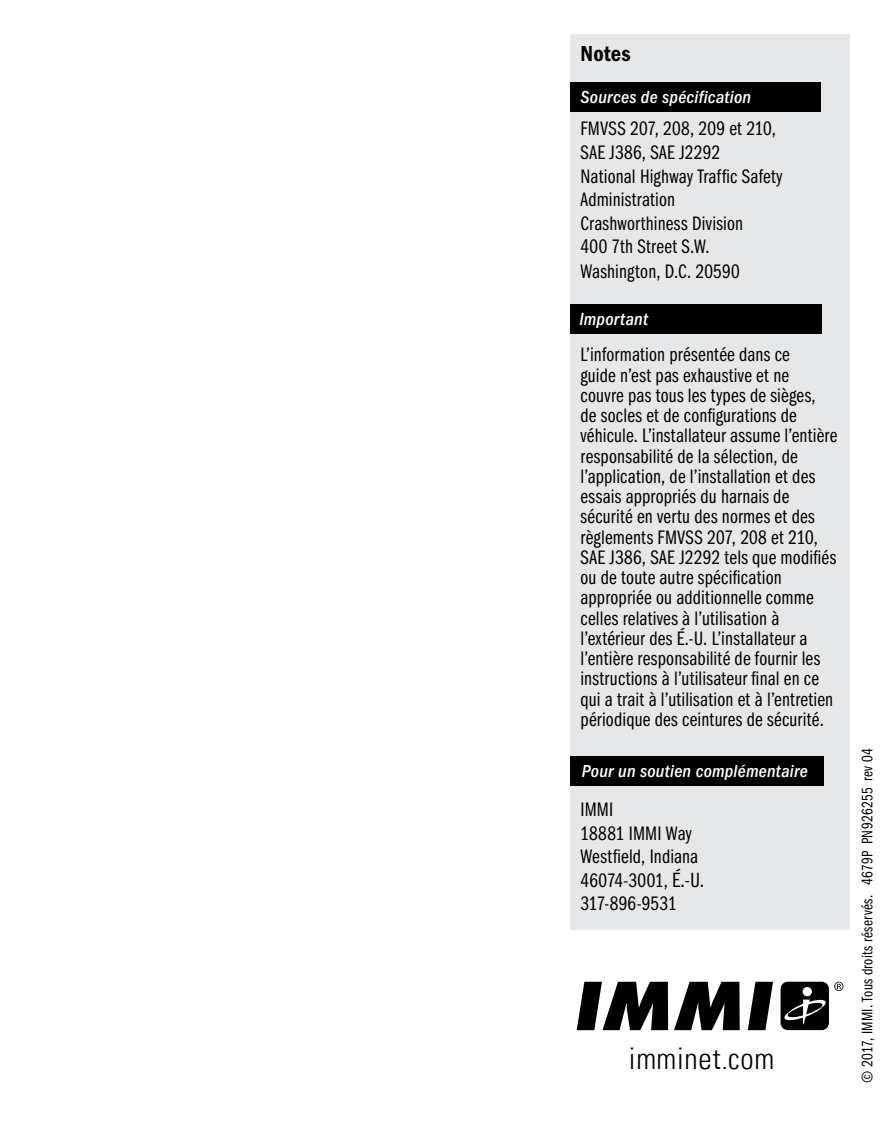
<style>
.page{position:relative;width:891px;height:1134px;background:#fff}
.page>*{position:absolute;margin:0;border:0;box-sizing:border-box;transform-origin:0 0}
.t1{font:300 condensed 29.93px "Univers LT";letter-spacing:.025em;color:#000}
.t2{font:600 condensed 22.5px "Franklin Gothic";letter-spacing:.01em;color:#000}
.t3{font:20.25px/20.2px "ITC Franklin Gothic Std Bk Cp";letter-spacing:.01em;color:#000}
.t4{font:italic 500 condensed 18px "Franklin Gothic";letter-spacing:.01em;color:#fff}
.t5{font:15.75px "ITC Franklin Gothic Std Bk Cp";letter-spacing:.02em;color:#000}
.s1{font-size:21.38px}
</style>
<div class="page">
<svg style="left:577px;top:982px;width:91px;height:48px"></svg>
<svg style="left:674px;top:982px;width:66px;height:48px"></svg>
<svg style="left:748px;top:982px;width:25px;height:48px"></svg>
<svg style="left:834px;top:982px;width:9px;height:9px"></svg>
<div style="left:781px;top:982px;width:48px;height:48px;background:#000;border-radius:7px"></div>
<div style="left:803px;top:987px;width:9px;height:9px;background:#fff;border-radius:50%"></div>
<svg style="left:784px;top:999px;width:42px;height:25px"></svg>
<div style="left:570px;top:34px;width:280px;height:896px;background:#e6e7e8"></div>
<div style="left:570px;top:83px;width:251px;height:29px;background:#000"></div>
<div style="left:570px;top:304px;width:252px;height:29px;background:#000"></div>
<div style="left:570px;top:757px;width:253px;height:29px;background:#000"></div>
<p class="t2" style="left:580px;top:41px;width:52px">Notes</p>
<p class="t4" style="left:580px;top:87px;width:172px">Sources de spécification</p>
<p class="t3" style="left:580px;top:117px;width:204px;line-height:23.8px">FMVSS 207, 208, 209 et 210,<br>SAE J386, SAE J2292<br>National Highway Traffic Safety<br>Administration<br>Crashworthiness Division<br>400 7th Street S.W.<br>Washington, D.C. 20590</p>
<p class="t4" style="left:579px;top:309px;width:70px">Important</p>
<p class="t3" style="left:580px;top:345px;width:258px">L’information présentée dans ce<br>guide n’est pas exhaustive et ne couvre pas tous les types de sièges,<br>de socles et de configurations de véhicule. L’installateur assume l’entière responsabilité de la sélection, de l’application, de l’installation et des essais appropriés du harnais de sécurité en vertu des normes et des règlements FMVSS 207, 208 et 210, SAE J386, SAE J2292 tels que modifiés ou de toute autre spécification appropriée ou additionnelle comme celles relatives à l’utilisation à l’extérieur des É.-U. L’installateur a l’entière responsabilité de fournir les instructions à l’utilisateur final en ce qui a trait à l’utilisation et à l’entretien périodique des ceintures de sécurité.</p>
<p class="t4" style="left:582px;top:761px;width:228px">Pour un soutien complémentaire</p>
<p class="t3" style="left:580px;top:798px;width:125px;line-height:23.6px">IMMI<br>18881 IMMI Way<br>Westfield, Indiana<br>46074-3001, <span class="s1">É.-U.<br></span>317-896-9531</p>
<h1 class="t1" style="left:629px;top:1040px;width:147px">imminet.com</h1>
<p class="t5" style="left:859px;top:1083px;width:336px;rotate:-90deg">© 2017, IMMI. Tous droits réservés. 4679P PN926255 rev 04</p>
</div>
